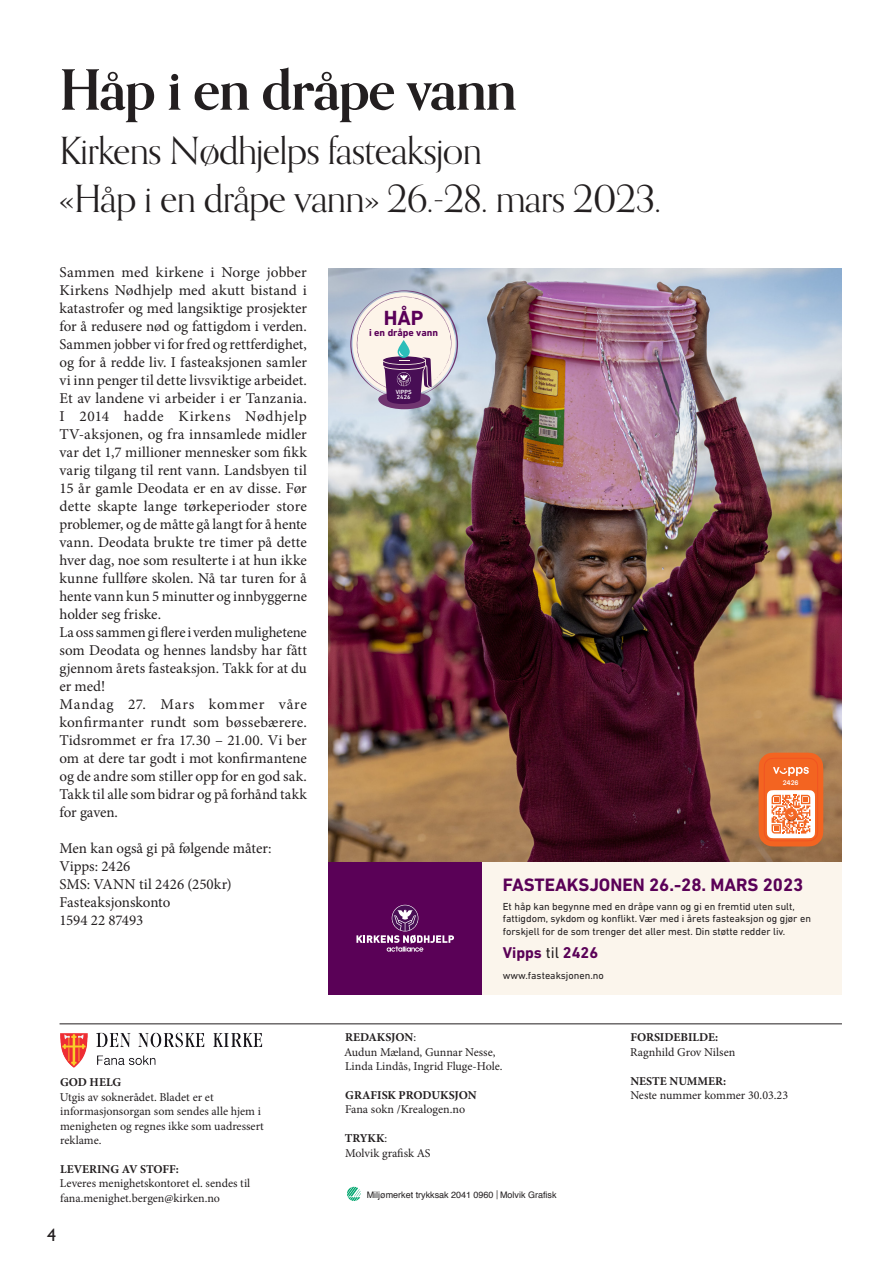
<style>
.page{position:relative;width:893px;height:1263px;background:#fff}
.page>*{position:absolute;margin:0;border:0;box-sizing:border-box;transform-origin:0 0}
.Heading{font:700 55.5px "Orpheus Pro";letter-spacing:-.02em;color:#231f20}
.Heading-2{font:37.5px "Orpheus Pro";letter-spacing:-.02em;color:#231f20}
.t1{font:700 20.85px "DIN Next LT Pro";color:#5a0058}
.t2{font:700 18.3px "DIN Next LT Pro";color:#5a0157}
.t3{font:500 18px "Gill Sans Nova";color:#231f20}
.t4{font:700 15.9px "DIN Next LT Pro";color:#5a0157}
.body_uten_innrykk{font:15px/18px "Minion Pro";letter-spacing:-.005em;color:#231f20;text-align:justify}
.Kolofon{font:12px/14.4px "Minion Pro";color:#231f20}
.Kolofon-2{font:700 12px "Minion Pro";color:#231f20}
.t5{font:10.35px/12.5px "DIN Next LT Pro";color:#231f20}
.t6{font:700 10.2px "DIN Next LT Pro";color:#5a0058}
.t7{font:9px "Helvetica";color:#231f20}
.t8{font:500 6.15px/5.8px "DIN Next LT Pro";color:#fff}
.t9{font:6.15px "Vipps Text";color:#fff}
.s1{font-weight:400;color:#231f20}
.s2{font-weight:400}
.s3{font-family:"Myriad Hebrew"}
</style>
<div class="page">
<img style="left:60px;top:1032px;width:203px;height:36px">
<svg style="left:347px;top:1187px;width:14px;height:14px"></svg>
<hr style="left:60px;top:1023px;width:782px;height:1px;background:#231f20">
<img style="left:328px;top:268px;width:514px;height:595px">
<div style="left:477px;top:863px;width:365px;height:132px;background:#fbf5ec"></div>
<div style="left:328px;top:863px;width:154px;height:132px;background:#5a0157"></div>
<svg style="left:356px;top:905px;width:98px;height:47px"></svg>
<svg style="left:754px;top:748px;width:71px;height:102px;background:#e58657"></svg>
<svg style="left:350px;top:290px;width:108px;height:119px;background:#c8bec8"></svg>
<p class="Heading" style="left:60px;top:55px;width:458px">Håp i en dråpe vann</p>
<p class="Heading-2" style="left:60px;top:126px;width:424px">Kirkens Nødhjelps fasteaksjon</p>
<p class="Heading-2" style="left:60px;top:174px;width:603px">«Håp i en dråpe vann» 26.-28. mars 2023.</p>
<p class="body_uten_innrykk" style="left:60px;top:263px;width:249px">Sammen med kirkene i Norge jobber Kirkens Nødhjelp med akutt bistand i katastrofer og med langsiktige prosjekter for å redusere nød og fattigdom i verden.<br>Sammen jobber vi for fred og rettferdighet, og for å redde liv. I fasteaksjonen samler vi inn penger til dette livsviktige arbeidet.</p>
<p class="body_uten_innrykk" style="left:60px;top:389px;width:249px">Et av landene vi arbeider i er Tanzania.<br>I 2014 hadde Kirkens Nødhjelp TV-aksjonen, og fra innsamlede midler var det 1,7 millioner mennesker som fikk varig tilgang til rent vann. Landsbyen til 15 år gamle Deodata er en av disse. Før dette skapte lange tørkeperioder store problemer, og de måtte gå langt for å hente vann. Deodata brukte tre timer på dette hver dag, noe som resulterte i at hun ikke kunne fullføre skolen. Nå tar turen for å hente vann kun 5 minutter og innbyggerne holder seg friske.</p>
<p class="body_uten_innrykk" style="left:60px;top:623px;width:249px">La oss sammen gi flere i verden mulighetene som Deodata og hennes landsby har fått gjennom årets fasteaksjon. Takk for at du er med!</p>
<p class="body_uten_innrykk" style="left:60px;top:695px;width:249px">Mandag 27. Mars kommer våre konfirmanter rundt som bøssebærere.<br>Tidsrommet er fra 17.30 – 21.00. Vi ber om at dere tar godt i mot konfirmantene og de andre som stiller opp for en god sak.<br>Takk til alle som bidrar og på forhånd takk for gaven.</p>
<p class="body_uten_innrykk" style="left:60px;top:839px;width:213px">Men kan også gi på følgende måter:</p>
<p class="body_uten_innrykk" style="left:60px;top:857px;width:72px">Vipps: 2426</p>
<p class="body_uten_innrykk" style="left:60px;top:875px;width:174px">SMS: VANN til 2426 (250kr)</p>
<p class="body_uten_innrykk" style="left:60px;top:893px;width:112px">Fasteaksjonskonto</p>
<p class="body_uten_innrykk" style="left:60px;top:911px;width:85px">1594 22 87493</p>
<p class="Kolofon-2" style="left:60px;top:1074px;width:63px">GOD HELG</p>
<p class="Kolofon" style="left:60px;top:1090px;width:206px">Utgis av soknerådet. Bladet er et informasjonsorgan som sendes alle hjem i menigheten og regnes ikke som uadressert reklame.</p>
<p class="Kolofon-2" style="left:60px;top:1160px;width:120px">LEVERING AV STOFF:</p>
<p class="Kolofon" style="left:60px;top:1176px;width:192px">Leveres menighetskontoret el. sendes til</p>
<p class="Kolofon" style="left:60px;top:1190px;width:161px">fana.menighet.bergen@kirken.no</p>
<p class="t3" style="left:47px;top:1223px;width:10px">4</p>
<p class="t1" style="left:384px;top:306px;width:41px">HÅP</p>
<p class="t6" style="left:369px;top:326px;width:71px">i en dråpe vann</p>
<p class="t8" style="left:396px;top:388px;width:17px">VIPPS<br>2426</p>
<p class="t9" style="left:783px;top:778px;width:17px">2426</p>
<p class="t2" style="left:503px;top:874px;width:302px">FASTEAKSJONEN 26.-28. MARS 2023</p>
<p class="t5" style="left:503px;top:900px;width:310px">Et håp kan begynne med en dråpe vann og gi en fremtid uten sult, fattigdom, sykdom og konflikt. Vær med i årets fasteaksjon og gjør en forskjell for de som trenger det aller mest. Din støtte redder liv.</p>
<p class="t4" style="left:503px;top:943px;width:97px">Vipps <span class="s1">til</span> 2426</p>
<p class="t5" style="left:503px;top:969px;width:103px">www.fasteaksjonen.no</p>
<p class="Kolofon-2" style="left:345px;top:1029px;width:73px">REDAKSJON<span class="s2">:</span></p>
<p class="Kolofon" style="left:344px;top:1045px;width:160px">Audun Mæland, Gunnar Nesse,<br>Linda Lindås, Ingrid Fluge-Hole.</p>
<p class="Kolofon-2" style="left:345px;top:1086px;width:133px">GRAFISK PRODUKSJON</p>
<p class="Kolofon" style="left:345px;top:1102px;width:122px">Fana sokn /Krealogen.no</p>
<p class="Kolofon-2" style="left:345px;top:1130px;width:44px">TRYKK<span class="s2">:</span></p>
<p class="Kolofon" style="left:345px;top:1145px;width:87px">Molvik grafisk AS</p>
<p class="t7" style="left:367px;top:1187px;width:191px">Miljømerket trykksak 2041 0960 <span class="s3">|</span> Molvik Grafisk</p>
<p class="Kolofon-2" style="left:630px;top:1029px;width:89px">FORSIDEBILDE:</p>
<p class="Kolofon" style="left:630px;top:1045px;width:107px">Ragnhild Grov Nilsen</p>
<p class="Kolofon-2" style="left:630px;top:1072px;width:97px">NESTE NUMMER:</p>
<p class="Kolofon" style="left:630px;top:1088px;width:159px">Neste nummer kommer 30.03.23</p>
</div>
